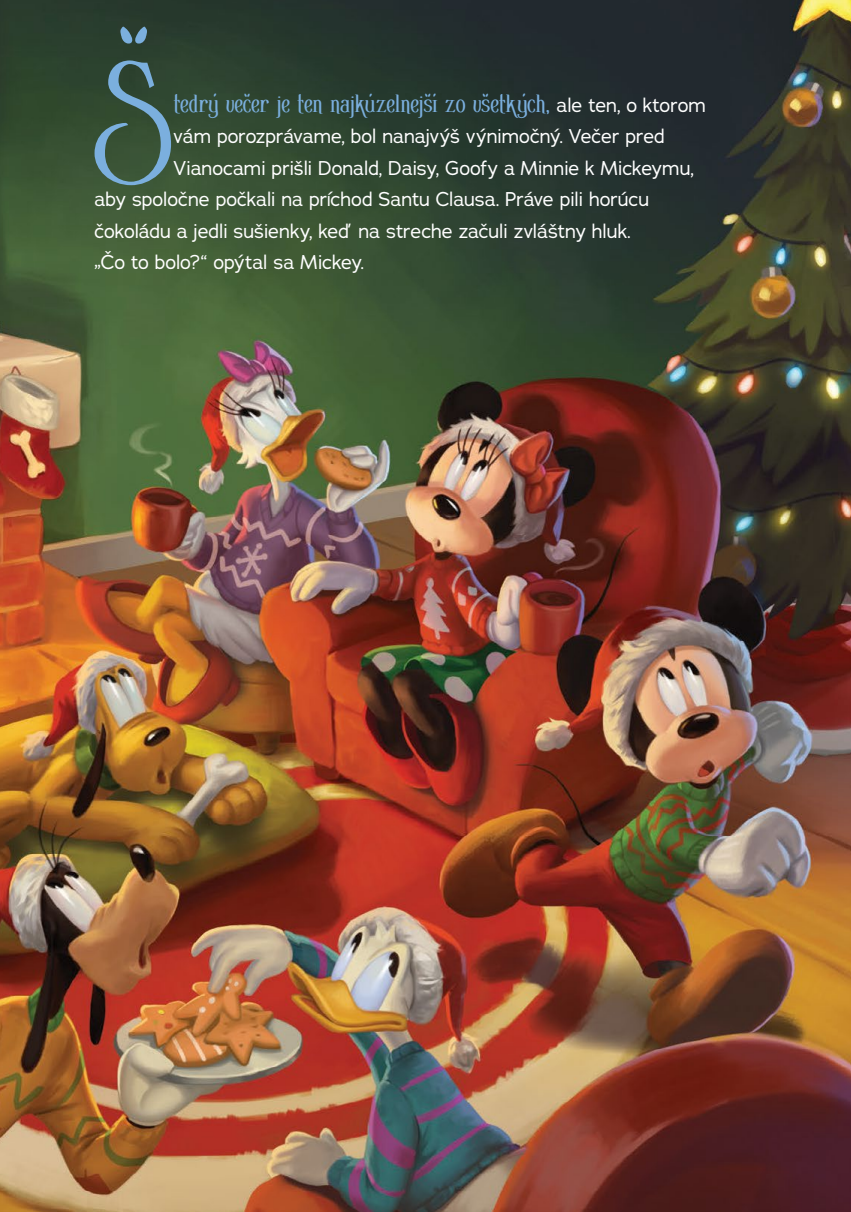
<style>
.page{position:relative;width:851px;height:1212px;background:#fff}
.page>*{position:absolute;margin:0;border:0;box-sizing:border-box;transform-origin:0 0}
.t1{font:700 124.35px "Bertoni Flamboyant";color:#7bafde}
.t2{font:700 24px "Bertoni Flamboyant";letter-spacing:-.01em;color:#7bafde}
.t3{font:19.5px "Adrianna";letter-spacing:-.01em;color:#fff}
.s1{font-family:"Adrianna";font-weight:400;font-size:19.5px;color:#fff}
</style>
<div class="page">
<img style="left:850px;top:0;width:1px;height:1212px">
<img style="left:0;top:0;width:850px;height:1212px">
<p class="t1" style="left:92px;top:24px;width:83px">Š</p>
<p class="t2" style="left:173px;top:87px;width:534px">tedrý večer je ten najkúzelnejší zo všetkých, <span class="s1">ale ten, o ktorom</span></p>
<p class="t3" style="left:173px;top:124px;width:492px">vám porozprávame, bol nanajvýš výnimočný. Večer pred</p>
<p class="t3" style="left:173px;top:156px;width:522px">Vianocami prišli Donald, Daisy, Goofy a Minnie k Mickeymu,</p>
<p class="t3" style="left:94px;top:187px;width:556px">aby spoločne počkali na príchod Santu Clausa. Práve pili horúcu</p>
<p class="t3" style="left:94px;top:219px;width:538px">čokoládu a jedli sušienky, keď na streche začuli zvláštny hluk.</p>
<p class="t3" style="left:94px;top:250px;width:271px">„Čo to bolo?“ opýtal sa Mickey.</p>
</div>
